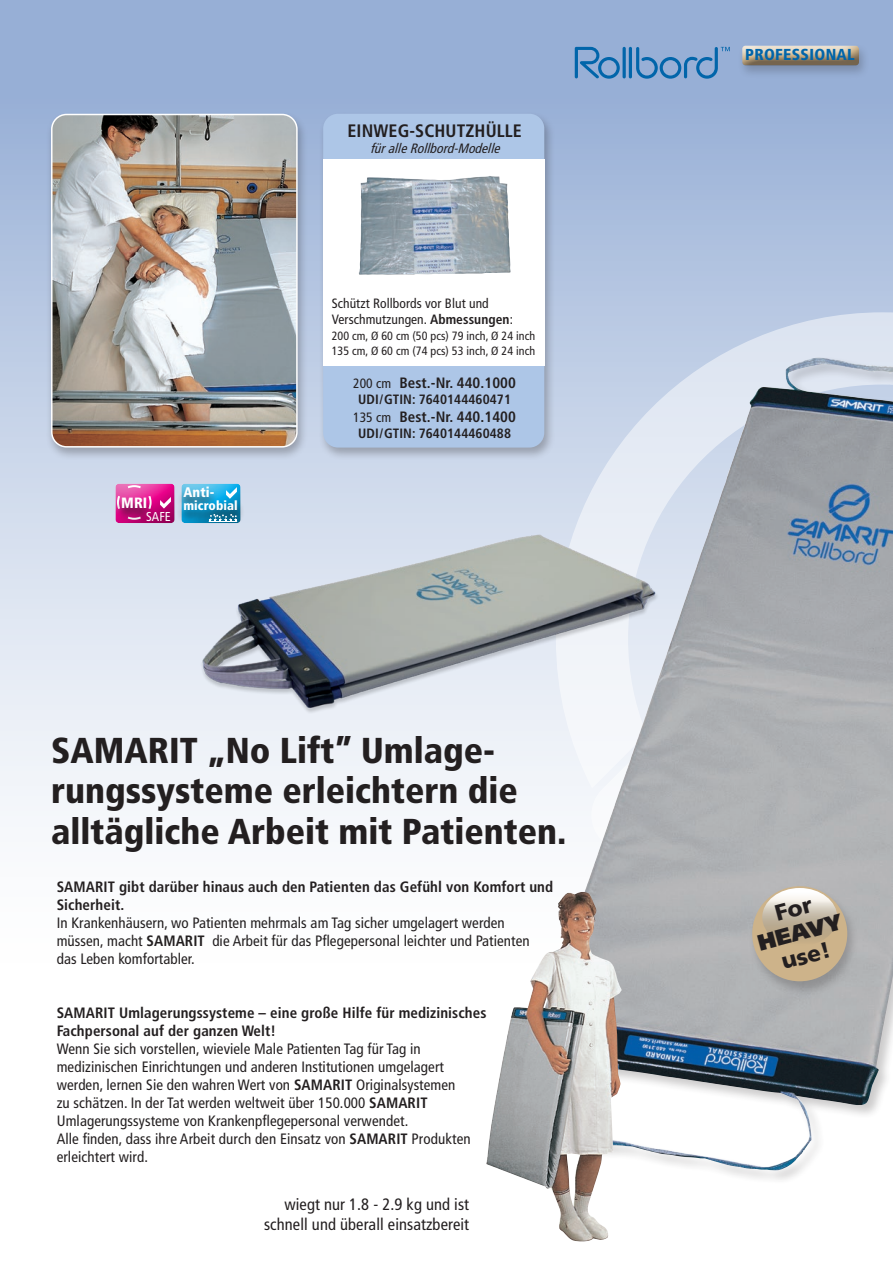
<style>
.page{position:relative;width:893px;height:1263px;background:#fff}
.page>*{position:absolute;margin:0;border:0;box-sizing:border-box;transform-origin:0 0}
.t1{font:900 condensed 36px/40.5px "Frutiger LT Com";color:#231f20}
.t2{font:900 22.5px "Frutiger LT Com";color:#231f20}
.t3{font:900 22.5px "Frutiger LT Com";color:#231f20}
.t4{font:700 condensed 18px "Frutiger LT Com";letter-spacing:.005em;color:#231f20}
.t5{font:condensed 16.5px/19.8px "Frutiger LT Com";letter-spacing:.005em;color:#231f20;text-align:right}
.t6{font:900 condensed 15.9px "Frutiger LT Com";letter-spacing:.02em;color:#0165aa}
.t7{font:condensed 15px/18px "Frutiger LT Com";letter-spacing:.005em;color:#231f20}
.t8{font:700 condensed 15px/18px "Frutiger LT Com";letter-spacing:.005em;color:#231f20}
.t9{font:900 condensed 14.85px "Frutiger LT Com";color:#fff}
.t10{font:900 condensed 13.95px "Frutiger LT Com";color:#fff}
.t11{font:condensed 13.5px/16.2px "Frutiger LT Com";letter-spacing:.005em;color:#231f20}
.t12{font:700 condensed 13.5px "Frutiger LT Com";letter-spacing:.005em;color:#231f20}
.t13{font:italic condensed 13.5px "Frutiger LT Com";color:#231f20}
.t14{font:900 condensed 12.9px "Frutiger LT Com";letter-spacing:.005em;color:#fff}
.t15{font:condensed 12.9px "Frutiger LT Com";color:#fff}
.t16{font:condensed 12px/15.8px "Frutiger LT Com";letter-spacing:.005em;color:#231f20}
.s1{font-weight:700}
.s2{font-weight:400;font-size:13.5px}
</style>
<div class="page">
<div style="left:0;top:0;width:893px;height:1263px;background:linear-gradient(to bottom,#9ab1d7,#fff)"></div>
<svg style="left:556px;top:312px;width:337px;height:44px;background:#c6d3e8"></svg>
<img style="left:533px;top:357px;width:360px;height:814px">
<div style="left:318px;top:111px;width:237px;height:351px;background:#231f20;opacity:.3"></div>
<div style="left:323px;top:114px;width:221px;height:334px;background:#adc6e7;border-radius:15px"></div>
<div style="left:323px;top:159px;width:221px;height:207px;background:#fff"></div>
<img style="left:359px;top:176px;width:152px;height:99px">
<img style="left:486px;top:892px;width:136px;height:350px">
<div style="left:46px;top:111px;width:263px;height:351px;background:#231f20;opacity:.3"></div>
<img style="left:52px;top:114px;width:245px;height:333px">
<div style="left:51px;top:114px;width:247px;height:334px;border:1px solid #fff;border-radius:15px"></div>
<div style="left:748px;top:885px;width:111px;height:112px;background:#231f20;opacity:.23"></div>
<div style="left:752px;top:886px;width:95px;height:95px;background:#cdb38a;border-radius:50%"></div>
<svg style="left:762px;top:888px;width:75px;height:58px"></svg>
<hr style="left:629px;top:47px;width:3px;height:31px;background:#0165aa;border-radius:2px">
<hr style="left:623px;top:47px;width:3px;height:31px;background:#0165aa;border-radius:2px">
<svg style="left:575px;top:47px;width:45px;height:32px"></svg>
<svg style="left:636px;top:47px;width:94px;height:32px;background:#729dcb"></svg>
<div style="left:737px;top:43px;width:133px;height:36px;background:#231f20;opacity:.23"></div>
<div style="left:740px;top:44px;width:120px;height:17px;background:#acbdd8"></div>
<div style="left:740px;top:46px;width:120px;height:21px;background:#231f20;opacity:.5"></div>
<img style="left:174px;top:534px;width:491px;height:195px">
<div style="left:115px;top:483px;width:62px;height:42px;background:#231f20;opacity:.46"></div>
<svg style="left:116px;top:484px;width:37px;height:12px"></svg>
<div style="left:115px;top:496px;width:39px;height:26px;background:#231f20;opacity:.75"></div>
<svg style="left:160px;top:497px;width:11px;height:12px"></svg>
<div style="left:181px;top:483px;width:62px;height:42px;background:#231f20;opacity:.46"></div>
<div style="left:176px;top:486px;width:69px;height:38px;background:#231f20;opacity:.75"></div>
<svg style="left:226px;top:487px;width:11px;height:12px"></svg>
<svg style="left:209px;top:514px;width:28px;height:8px"></svg>
<svg style="left:775px;top:900px;width:39px;height:21px"></svg>
<p class="t4" style="left:347px;top:120px;width:176px">EINWEG-SCHUTZHÜLLE</p>
<p class="t13" style="left:370px;top:141px;width:135px">füralleRollbord-Modelle</p>
<p class="t9" style="left:121px;top:494px;width:28px">MRI</p>
<p class="t15" style="left:146px;top:509px;width:26px">SAFE</p>
<p class="t10" style="left:183px;top:484px;width:32px">Anti-</p>
<p class="t14" style="left:183px;top:498px;width:56px">microbial</p>
<p class="t11" style="left:332px;top:295px;width:183px">Schützt Rollbords vor Blut und<br>Verschmutzungen. <span class="s1">Abmessungen</span>:</p>
<p class="t16" style="left:332px;top:328px;width:205px">200 cm, Ø 60 cm (50 pcs) 79 inch, Ø 24 inch<br>135 cm, Ø 60 cm (74 pcs) 53 inch, Ø 24 inch</p>
<p class="t8" style="left:353px;top:374px;width:164px"><span class="s2">200 cm</span> Best.-Nr. 440.1000</p>
<p class="t8" style="left:353px;top:408px;width:164px"><span class="s2">135 cm</span> Best.-Nr. 440.1400</p>
<p class="t12" style="left:358px;top:391px;width:154px">UDI/GTIN: 7640144460471</p>
<p class="t12" style="left:358px;top:425px;width:154px">UDI/GTIN: 7640144460488</p>
<h1 class="t1" style="left:51px;top:730px;width:517px">SAMARIT „No Lift” Umlage&shy;rungssysteme erleichtern die alltägliche Arbeit mit Patienten.</h1>
<p class="t8" style="left:57px;top:877px;width:498px">SAMARIT gibt darüber hinaus auch den Patienten das Gefühl von Komfort und<br>Sicherheit.</p>
<p class="t7" style="left:57px;top:913px;width:475px">In Krankenhäusern, wo Patienten mehrmals am Tag sicher umgelagert werden müssen, macht <span class="s1">SAMARIT</span> die Arbeit für das Pflegepersonal leichter und Patienten das Leben komfortabler.</p>
<p class="t8" style="left:57px;top:1003px;width:431px">SAMARIT Umlagerungssysteme – eine große Hilfe für medizinisches<br>Fachpersonal auf der ganzen Welt!</p>
<p class="t7" style="left:57px;top:1039px;width:415px">Wenn Sie sich vorstellen, wieviele Male Patienten Tag für Tag in medizinischen Einrichtungen und anderen Institutionen umgelagert werden, lernen Sie den wahren Wert von <span class="s1">SAMARIT</span> Originalsystemen zu schätzen. In der Tat werden weltweit über 150.000 <span class="s1">SAMARIT </span>Umlagerungssysteme von Krankenpflegepersonal verwendet.<br>Alle finden, dass ihre Arbeit durch den Einsatz von <span class="s1">SAMARIT</span> Produkten erleichtert wird.</p>
<p class="t5" style="left:264px;top:1195px;width:207px">wiegt nur 1.8 - 2.9 kg und ist schnell und überall einsatzbereit</p>
<p class="t6" style="left:745px;top:45px;width:111px">PROFESSIONAL</p>
<h2 class="t2" style="left:754px;top:930px;width:88px;rotate:-15deg">HEAVY</h2>
<h2 class="t3" style="left:778px;top:949px;width:51px;rotate:-15deg">use!</h2>
</div>
